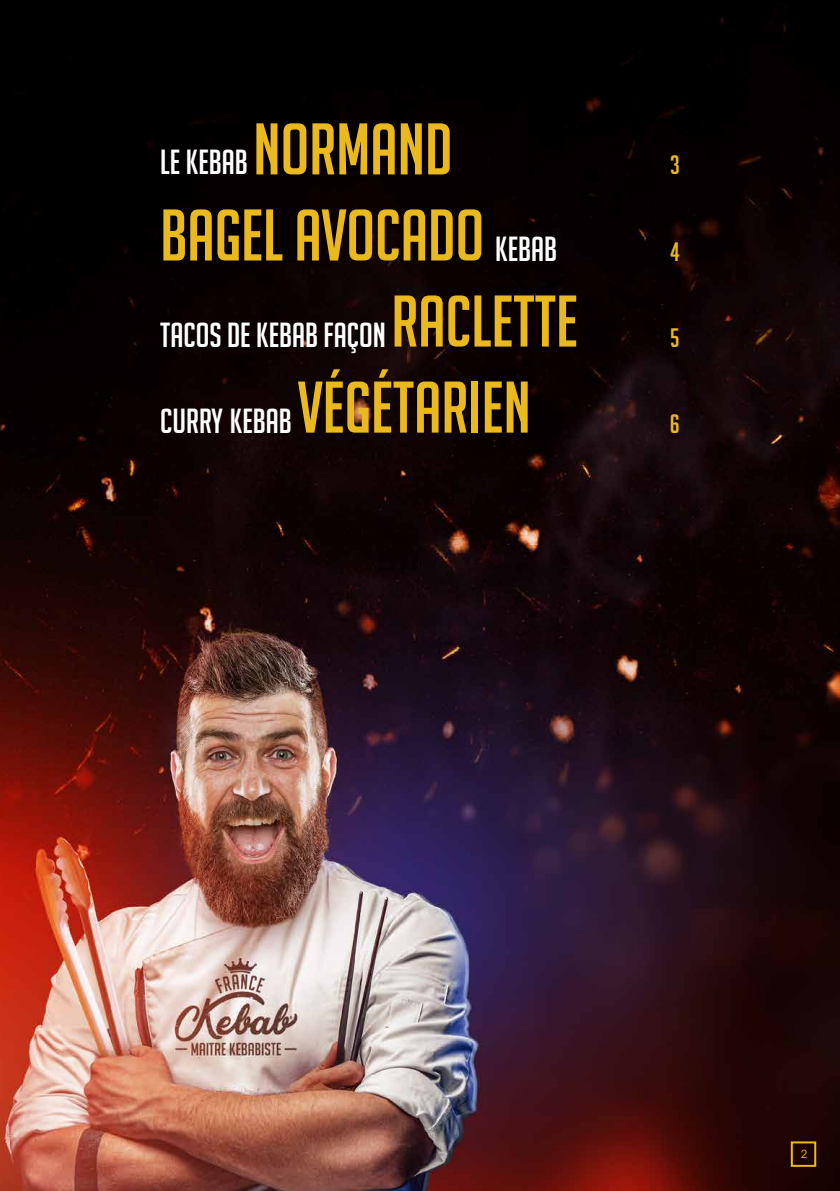
<style>
.page{position:relative;width:840px;height:1191px;background:#fff}
.page>*{position:absolute;margin:0;border:0;box-sizing:border-box;transform-origin:0 0}
.t1{font:71.2px "Big Noodle Titling";color:#eab91e}
.t2{font:34px "Big Noodle Titling";color:#fff}
.t3{font:26px "Big Noodle Titling";color:#eab91e}
.t4{font:11.2px "ITC Avant Garde Std";color:#eab91e}
.s1{font-size:71.2px;color:#eab91e}
.s2{font-size:34px;color:#fff}
</style>
<div class="page">
<img style="left:0;top:0;width:839px;height:1191px">
<div style="left:790px;top:1141px;width:25px;height:25px;border:2px solid #eab91e"></div>
<p class="t2" style="left:160px;top:144px;width:293px">LE KEBAB <span class="s1">NORMAND</span></p>
<h1 class="t1" style="left:160px;top:197px;width:398px">BAGEL AVOCADO <span class="s2">KEBAB</span></h1>
<p class="t2" style="left:160px;top:316px;width:419px">TACOS DE KEBAB FAÇON <span class="s1">RACLETTE</span></p>
<p class="t2" style="left:160px;top:402px;width:372px">CURRY KEBAB <span class="s1">VÉGÉTARIEN</span></p>
<p class="t3" style="left:669px;top:151px;width:11px">3</p>
<p class="t3" style="left:669px;top:237px;width:11px">4</p>
<p class="t3" style="left:670px;top:323px;width:11px">5</p>
<p class="t3" style="left:669px;top:409px;width:12px">6</p>
<p class="t4" style="left:800px;top:1147px;width:8px">2</p>
</div>
